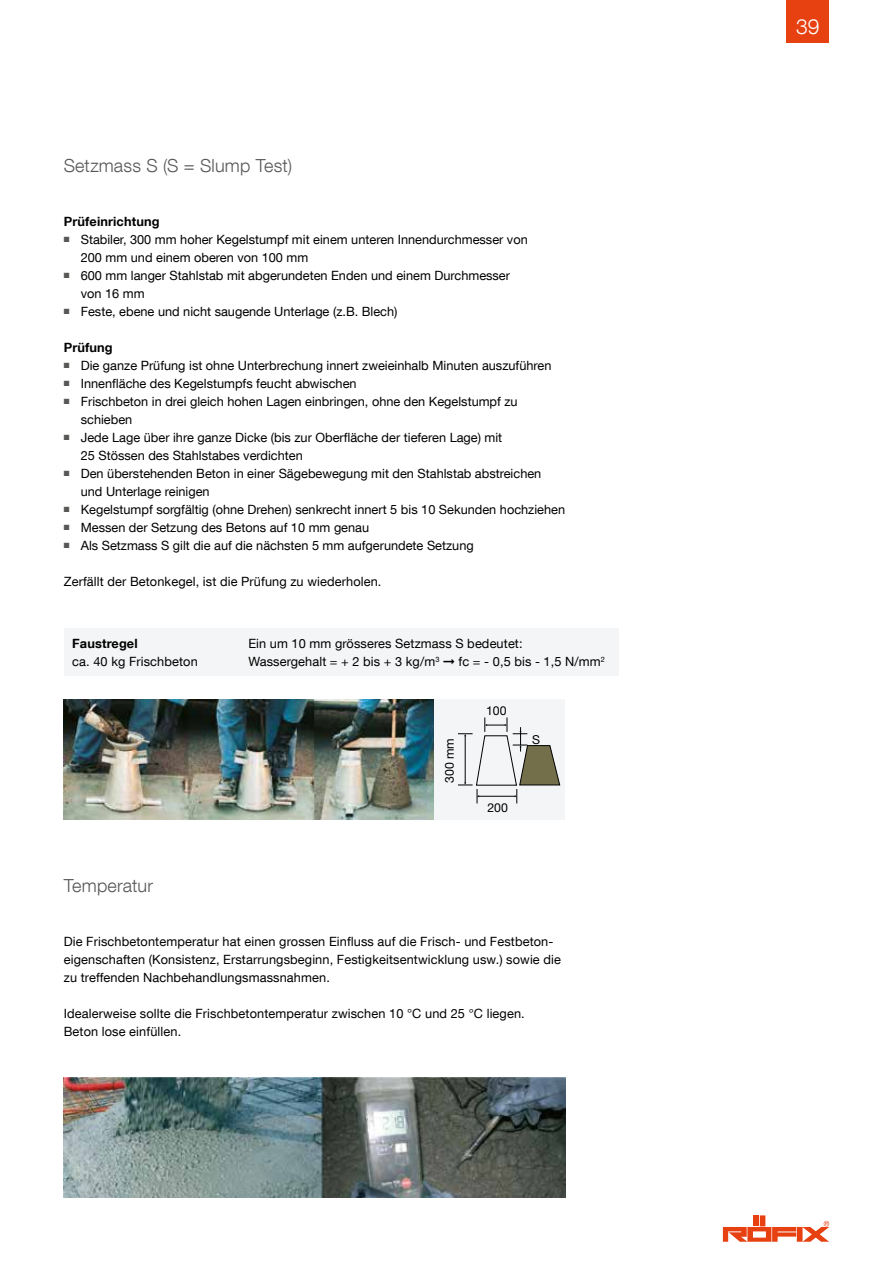
<style>
.page{position:relative;width:893px;height:1263px;background:#fff}
.page>*{position:absolute;margin:0;border:0;box-sizing:border-box;transform-origin:0 0}
.t1{font:300 21px "Helvetica Neue LT Com";color:#fff}
.t2{font:300 18px "Helvetica Neue LT Com";letter-spacing:.01em;color:#58585b}
.t3{font:12.75px/18px "Helvetica Neue LT Com";color:#000}
.t4{font:700 12.75px "Helvetica Neue LT Com";letter-spacing:.01em;color:#000}
.t5{font:12.3px "Helvetica Neue LT Com";color:#000}
.s1{color:#575756}
</style>
<div class="page">
<div style="left:787px;top:0;width:42px;height:43px;background:#e74011"></div>
<div style="left:760px;top:1215px;width:5px;height:11px;background:#e74011"></div>
<div style="left:753px;top:1215px;width:6px;height:11px;background:#e74011"></div>
<svg style="left:723px;top:1221px;width:106px;height:21px"></svg>
<img style="left:64px;top:699px;width:371px;height:121px">
<img style="left:64px;top:1077px;width:502px;height:121px">
<div style="left:64px;top:628px;width:555px;height:48px;background:#f4f5f6"></div>
<div style="left:435px;top:699px;width:130px;height:121px;background:#f4f5f6"></div>
<svg style="left:458px;top:717px;width:102px;height:87px"></svg>
<h2 class="t2" style="left:64px;top:154px;width:230px">Setzmass S (S = Slump Test)</h2>
<p class="t4" style="left:64px;top:213px;width:97px">Prüfeinrichtung</p>
<p class="t3" style="left:81px;top:230px;width:448px;text-indent:-17px"><span class="s1">■</span> Stabiler, 300 mm hoher Kegelstumpf mit einem unteren Innendurchmesser von<br>200 mm und einem oberen von 100 mm</p>
<p class="t3" style="left:81px;top:266px;width:431px;text-indent:-17px"><span class="s1">■</span> 600 mm langer Stahlstab mit abgerundeten Enden und einem Durchmesser von 16 mm</p>
<p class="t3" style="left:64px;top:302px;width:335px"><span class="s1">■</span> Feste, ebene und nicht saugende Unterlage (z.B. Blech)</p>
<p class="t4" style="left:64px;top:339px;width:50px">Prüfung</p>
<p class="t3" style="left:64px;top:356px;width:489px"><span class="s1">■</span> Die ganze Prüfung ist ohne Unterbrechung innert zweieinhalb Minuten auszuführen</p>
<p class="t3" style="left:64px;top:374px;width:294px"><span class="s1">■</span> Innenfläche des Kegelstumpfs feucht abwischen</p>
<p class="t3" style="left:81px;top:392px;width:438px;text-indent:-17px"><span class="s1">■</span> Frischbeton in drei gleich hohen Lagen einbringen, ohne den Kegelstumpf zu schieben</p>
<p class="t3" style="left:81px;top:428px;width:423px;text-indent:-17px"><span class="s1">■</span> Jede Lage über ihre ganze Dicke (bis zur Oberfläche der tieferen Lage) mit<br>25 Stössen des Stahlstabes verdichten</p>
<p class="t3" style="left:81px;top:464px;width:462px;text-indent:-17px"><span class="s1">■</span> Den überstehenden Beton in einer Sägebewegung mit den Stahlstab abstreichen und Unterlage reinigen</p>
<p class="t3" style="left:64px;top:500px;width:503px"><span class="s1">■</span> Kegelstumpf sorgfältig (ohne Drehen) senkrecht innert 5 bis 10 Sekunden hochziehen</p>
<p class="t3" style="left:64px;top:518px;width:307px"><span class="s1">■</span> Messen der Setzung des Betons auf 10 mm genau</p>
<p class="t3" style="left:64px;top:536px;width:411px"><span class="s1">■</span> Als Setzmass S gilt die auf die nächsten 5 mm aufgerundete Setzung</p>
<p class="t3" style="left:64px;top:572px;width:319px">Zerfällt der Betonkegel, ist die Prüfung zu wiederholen.</p>
<p class="t4" style="left:72px;top:635px;width:67px">Faustregel</p>
<p class="t3" style="left:72px;top:652px;width:127px">ca. 40 kg Frischbeton</p>
<h2 class="t2" style="left:64px;top:874px;width:91px">Temperatur</h2>
<p class="t3" style="left:248px;top:634px;width:358px">Ein um 10 mm grösseres Setzmass S bedeutet:<br>Wassergehalt = + 2 bis + 3 kg/m<sup>3</sup> ➞ fc = - 0,5 bis - 1,5 N/mm<sup>2</sup></p>
<p class="t5" style="left:442px;top:783px;width:46px;rotate:-90deg">300 mm</p>
<p class="t5" style="left:486px;top:703px;width:22px">100</p>
<p class="t5" style="left:487px;top:800px;width:22px">200</p>
<p class="t5" style="left:532px;top:732px;width:9px">S</p>
<p class="t3" style="left:64px;top:932px;width:499px">Die Frischbetontemperatur hat einen grossen Einfluss auf die Frisch- und Festbeton&shy;eigenschaften (Konsistenz, Erstarrungsbeginn, Festigkeitsentwicklung usw.) sowie die zu treffenden Nachbehandlungsmassnahmen.</p>
<p class="t3" style="left:64px;top:1004px;width:462px">Idealerweise sollte die Frischbetontemperatur zwischen 10 °C und 25 °C liegen.<br>Beton lose einfüllen.</p>
<h1 class="t1" style="left:796px;top:13px;width:25px">39</h1>
</div>
